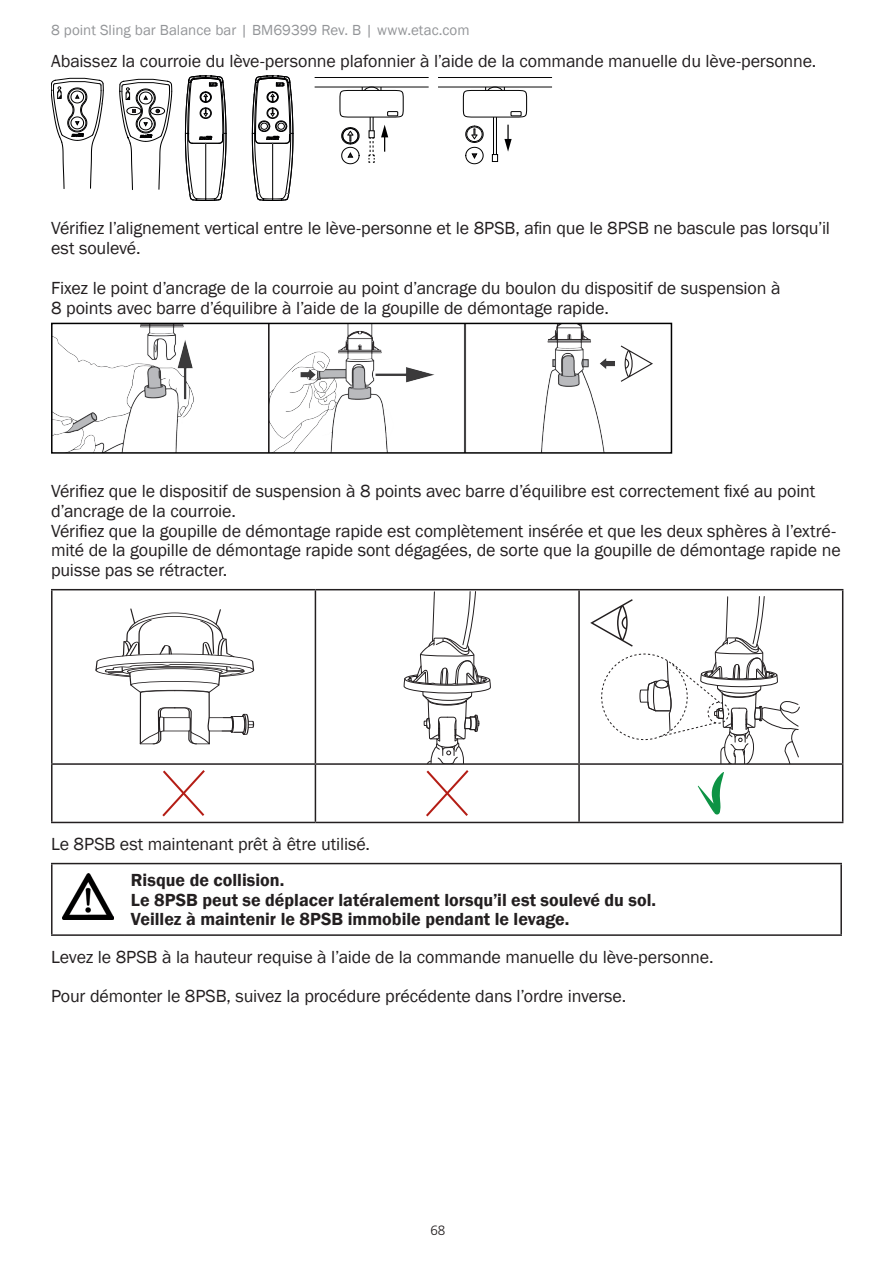
<style>
.page{position:relative;width:893px;height:1263px;background:#fff}
.page>*{position:absolute;margin:0;border:0;box-sizing:border-box;transform-origin:0 0}
.Body_text{font:18px/19.8px "Franklin Gothic";letter-spacing:-.01em;color:#231f20}
.Infobox_table{font:600 18px "Franklin Gothic";color:#231f20}
.t1{font:15px "Franklin Gothic";color:#939598}
.t2{font:300 13.5px "Frutiger LT Std";color:#231f20}
</style>
<div class="page">
<hr style="left:373px;top:93px;width:1px;height:38px;background:#000001">
<hr style="left:370px;top:93px;width:1px;height:38px;background:#000001">
<svg style="left:339px;top:88px;width:65px;height:30px"></svg>
<hr style="left:315px;top:87px;width:114px;height:1px;background:#000001">
<hr style="left:315px;top:77px;width:114px;height:1px;background:#000001">
<svg style="left:381px;top:125px;width:7px;height:27px"></svg>
<hr style="left:496px;top:117px;width:1px;height:38px;background:#000001">
<hr style="left:493px;top:117px;width:1px;height:38px;background:#000001">
<svg style="left:463px;top:88px;width:64px;height:30px"></svg>
<hr style="left:438px;top:87px;width:114px;height:1px;background:#000001">
<hr style="left:438px;top:77px;width:114px;height:1px;background:#000001">
<div style="left:492px;top:154px;width:6px;height:8px;border:1px solid #000001"></div>
<svg style="left:504px;top:125px;width:8px;height:27px"></svg>
<svg style="left:119px;top:79px;width:53px;height:111px"></svg>
<svg style="left:51px;top:78px;width:53px;height:111px"></svg>
<svg style="left:369px;top:131px;width:6px;height:32px"></svg>
<svg style="left:252px;top:76px;width:41px;height:125px"></svg>
<svg style="left:185px;top:76px;width:41px;height:125px"></svg>
<svg style="left:341px;top:127px;width:19px;height:37px"></svg>
<svg style="left:465px;top:125px;width:19px;height:39px"></svg>
<img style="left:54px;top:326px;width:567px;height:125px">
<hr style="left:268px;top:323px;width:1px;height:130px;background:#231f20">
<svg style="left:621px;top:345px;width:32px;height:37px"></svg>
<div style="left:51px;top:323px;width:621px;height:131px;border:2px solid #000"></div>
<hr style="left:51px;top:589px;width:264px;height:1px;background:#231f20">
<hr style="left:51px;top:590px;width:2px;height:173px;background:#231f20">
<hr style="left:315px;top:589px;width:264px;height:1px;background:#231f20">
<hr style="left:315px;top:590px;width:1px;height:173px;background:#231f20">
<hr style="left:579px;top:589px;width:264px;height:1px;background:#231f20">
<hr style="left:578px;top:590px;width:2px;height:173px;background:#231f20">
<hr style="left:842px;top:590px;width:1px;height:173px;background:#231f20">
<hr style="left:51px;top:763px;width:264px;height:2px;background:#231f20">
<hr style="left:51px;top:765px;width:2px;height:57px;background:#231f20">
<hr style="left:315px;top:763px;width:264px;height:2px;background:#231f20">
<hr style="left:315px;top:765px;width:1px;height:57px;background:#231f20">
<hr style="left:579px;top:763px;width:264px;height:2px;background:#231f20">
<hr style="left:578px;top:765px;width:2px;height:57px;background:#231f20">
<hr style="left:842px;top:765px;width:1px;height:57px;background:#231f20">
<hr style="left:51px;top:822px;width:264px;height:1px;background:#231f20">
<hr style="left:315px;top:822px;width:264px;height:1px;background:#231f20">
<hr style="left:579px;top:822px;width:264px;height:1px;background:#231f20">
<svg style="left:96px;top:609px;width:158px;height:135px"></svg>
<svg style="left:639px;top:596px;width:161px;height:167px"></svg>
<div style="left:656px;top:680px;width:12px;height:8px;background:#fff;border-radius:50%"></div>
<div style="left:655px;top:680px;width:13px;height:8px;border:1px solid #231f20;border-radius:50%"></div>
<svg style="left:162px;top:770px;width:43px;height:47px"></svg>
<svg style="left:404px;top:591px;width:87px;height:226px"></svg>
<svg style="left:698px;top:772px;width:26px;height:42px"></svg>
<hr style="left:51px;top:863px;width:74px;height:1px;background:#231f20">
<hr style="left:51px;top:864px;width:2px;height:70px;background:#231f20">
<hr style="left:125px;top:863px;width:717px;height:1px;background:#231f20">
<hr style="left:840px;top:864px;width:2px;height:70px;background:#231f20">
<hr style="left:51px;top:934px;width:74px;height:2px;background:#231f20">
<hr style="left:125px;top:934px;width:717px;height:2px;background:#231f20">
<img style="left:63px;top:874px;width:51px;height:45px">
<svg style="left:590px;top:599px;width:43px;height:48px"></svg>
<p class="t1" style="left:51px;top:20px;width:420px">8 point Sling bar Balance bar | BM69399 Rev. B | www.etac.com</p>
<p class="Body_text" style="left:51px;top:51px;width:767px">Abaissez la courroie du lève-personne plafonnier à l’aide de la commande manuelle du lève-personne.</p>
<p class="Body_text" style="left:51px;top:219px;width:781px">Vérifiez l’alignement vertical entre le lève-personne et le 8PSB, afin que le 8PSB ne bascule pas lorsqu’il est soulevé.</p>
<p class="Body_text" style="left:51px;top:278px;width:731px">Fixez le point d’ancrage de la courroie au point d’ancrage du boulon du dispositif de suspension à<br>8 points avec barre d’équilibre à l’aide de la goupille de démontage rapide.</p>
<p class="Body_text" style="left:51px;top:481px;width:766px">Vérifiez que le dispositif de suspension à 8 points avec barre d’équilibre est correctement fixé au point d’ancrage de la courroie.</p>
<p class="Body_text" style="left:51px;top:521px;width:791px">Vérifiez que la goupille de démontage rapide est complètement insérée et que les deux sphères à l’extré&shy;mité de la goupille de démontage rapide sont dégagées, de sorte que la goupille de démontage rapide ne puisse pas se rétracter.</p>
<p class="Body_text" style="left:51px;top:834px;width:321px">Le 8PSB est maintenant prêt à être utilisé.</p>
<p class="Infobox_table" style="left:131px;top:869px;width:155px">Risque de collision.</p>
<p class="Infobox_table" style="left:131px;top:888px;width:527px">Le 8PSB peut se déplacer latéralement lorsqu’il est soulevé du sol.</p>
<p class="Infobox_table" style="left:131px;top:908px;width:440px">Veillez à maintenir le 8PSB immobile pendant le levage.</p>
<p class="Body_text" style="left:51px;top:947px;width:664px">Levez le 8PSB à la hauteur requise à l’aide de la commande manuelle du lève-personne.</p>
<p class="Body_text" style="left:51px;top:987px;width:577px">Pour démonter le 8PSB, suivez la procédure précédente dans l’ordre inverse.</p>
<p class="t2" style="left:430px;top:1222px;width:17px">68</p>
</div>
